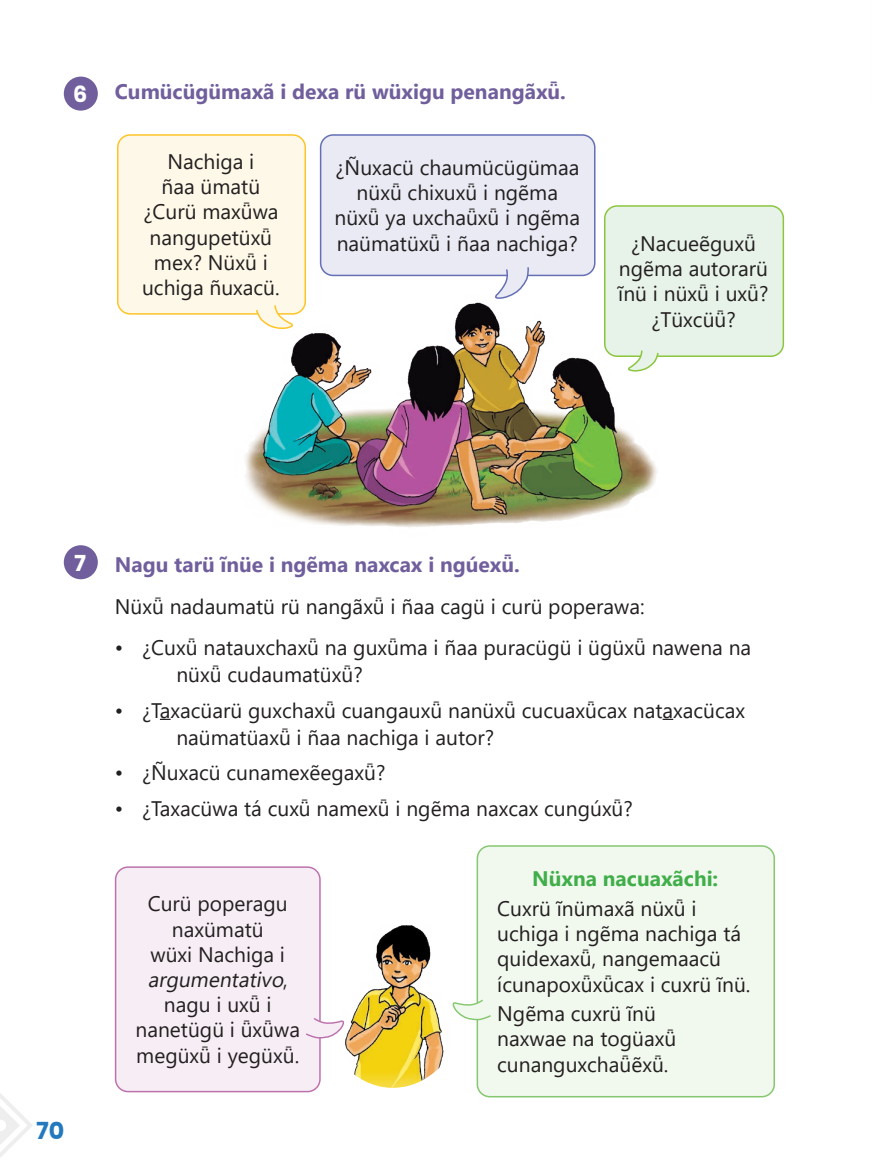
<style>
.page{position:relative;width:872px;height:1170px;background:#fff}
.page>*{position:absolute;margin:0;border:0;box-sizing:border-box;transform-origin:0 0}
.t1{font:700 24px "Poppins";color:#2479be}
.numeros{font:700 22.5px "Poppins";color:#fff}
.texto_general{font:21px/25.2px "Segoe UI";color:#231f20;text-align:center}
.paráfos{font:700 21px "Segoe UI";color:#705f9c}
.paráfos-2{font:21px "Segoe UI";color:#231f20}
.texto_general-2{font:700 21px "Segoe UI";color:#40ae49}
.s1{font-style:italic}
</style>
<div class="page">
<svg style="left:0;top:1093px;width:33px;height:64px"></svg>
<div style="left:64px;top:77px;width:34px;height:34px;background:#705f9c;border-radius:50%"></div>
<div style="left:64px;top:545px;width:34px;height:34px;background:#705f9c;border-radius:50%"></div>
<img style="left:225px;top:302px;width:432px;height:225px">
<div style="left:118px;top:135px;width:187px;height:179px;background:#fef8e8;border-radius:12px"></div>
<div style="left:117px;top:134px;width:189px;height:180px;border:2px solid #fec427;border-radius:12px"></div>
<div style="left:320px;top:135px;width:275px;height:140px;background:#e9eaf4;border-radius:12px"></div>
<div style="left:320px;top:134px;width:275px;height:142px;border:2px solid #646fb5;border-radius:12px"></div>
<div style="left:605px;top:206px;width:178px;height:150px;background:#e7f2e9;border-radius:12px"></div>
<div style="left:604px;top:205px;width:180px;height:152px;border:2px solid #8bc63e;border-radius:12px"></div>
<svg style="left:626px;top:350px;width:33px;height:22px"></svg>
<svg style="left:255px;top:305px;width:39px;height:24px"></svg>
<svg style="left:493px;top:267px;width:36px;height:32px"></svg>
<svg style="left:160px;top:718px;width:11px;height:2px"></svg>
<svg style="left:662px;top:718px;width:11px;height:2px"></svg>
<div style="left:477px;top:845px;width:297px;height:251px;background:#f1f8ee;border-radius:12px"></div>
<div style="left:476px;top:845px;width:299px;height:252px;border:2px solid #85c86f;border-radius:12px"></div>
<div style="left:116px;top:867px;width:204px;height:224px;background:#f7eef5;border-radius:12px"></div>
<div style="left:115px;top:866px;width:206px;height:226px;border:2px solid #bd72ae;border-radius:12px"></div>
<svg style="left:469px;top:998px;width:22px;height:21px"></svg>
<svg style="left:306px;top:1018px;width:11px;height:19px"></svg>
<img style="left:317px;top:896px;width:152px;height:191px">
<p class="numeros" style="left:73px;top:81px;width:16px">6</p>
<p class="paráfos" style="left:115px;top:72px;width:452px">Cumücügümaxã i dexa rü wüxigu penangãxǖ.</p>
<p class="texto_general" style="left:142px;top:147px;width:139px">Nachiga i<br>ñaa ümatü ¿Curü maxǖwa nangupetüxǖ mex? Nüxǖ i uchiga ñuxacü.</p>
<p class="texto_general" style="left:334px;top:153px;width:247px">¿Ñuxacü chaumücügümaa nüxǖ chixuxǖ i ngẽma nüxǖ ya uxchaǖxǖ i ngẽma naümatüxǖ i ñaa nachiga?</p>
<p class="texto_general" style="left:618px;top:229px;width:152px">¿Nacueẽguxǖ ngẽma autorarü ĩnü i nüxǖ i uxǖ? ¿Tüxcüǖ?</p>
<p class="numeros" style="left:75px;top:550px;width:13px">7</p>
<p class="t1" style="left:37px;top:1116px;width:29px">70</p>
<p class="paráfos" style="left:115px;top:545px;width:406px">Nagu tarü ĩnüe i ngẽma naxcax i ngúexǖ.</p>
<p class="paráfos-2" style="left:115px;top:586px;width:531px">Nüxǖ nadaumatü rü nangãxǖ i ñaa cagü i curü poperawa:</p>
<p class="texto_general" style="left:176px;top:632px;width:576px;line-height:27px;text-align:left;text-indent:-62px">• ¿Cuxǖ natauxchaxǖ na guxǖma i ñaa puracügü i ügüxǖ nawena na nüxǖ cudaumatüxǖ?</p>
<p class="texto_general" style="left:176px;top:694px;width:570px;line-height:27px;text-align:left;text-indent:-62px">• ¿Taxacüarü guxchaxǖ cuangauxǖ nanüxǖ cucuaxǖcax nataxacücax naümatüaxǖ i ñaa nachiga i autor?</p>
<p class="texto_general" style="left:115px;top:758px;width:272px">• ¿Ñuxacü cunamexẽegaxǖ?</p>
<p class="texto_general" style="left:115px;top:793px;width:519px">• ¿Taxacüwa tá cuxǖ namexǖ i ngẽma naxcax cungúxǖ?</p>
<p class="texto_general" style="left:135px;top:889px;width:166px">Curü poperagu naxümatü<br>wüxi Nachiga i <span class="s1">argumentativo</span>, nagu i uxǖ i nanetügü i ǖxǖwa megüxǖ i yegüxǖ.</p>
<p class="texto_general-2" style="left:532px;top:859px;width:188px">Nüxna nacuaxãchi:</p>
<p class="texto_general" style="left:497px;top:893px;width:255px;text-align:left">Cuxrü ĩnümaxã nüxǖ i uchiga i ngẽma nachiga tá quidexaxǖ, nangemaacü ícunapoxǖxǖcax i cuxrü ĩnü.</p>
<p class="texto_general" style="left:497px;top:999px;width:181px;text-align:left">Ngẽma cuxrü ĩnü naxwae na togüaxǖ cunanguxchaǖẽxǖ.</p>
</div>
